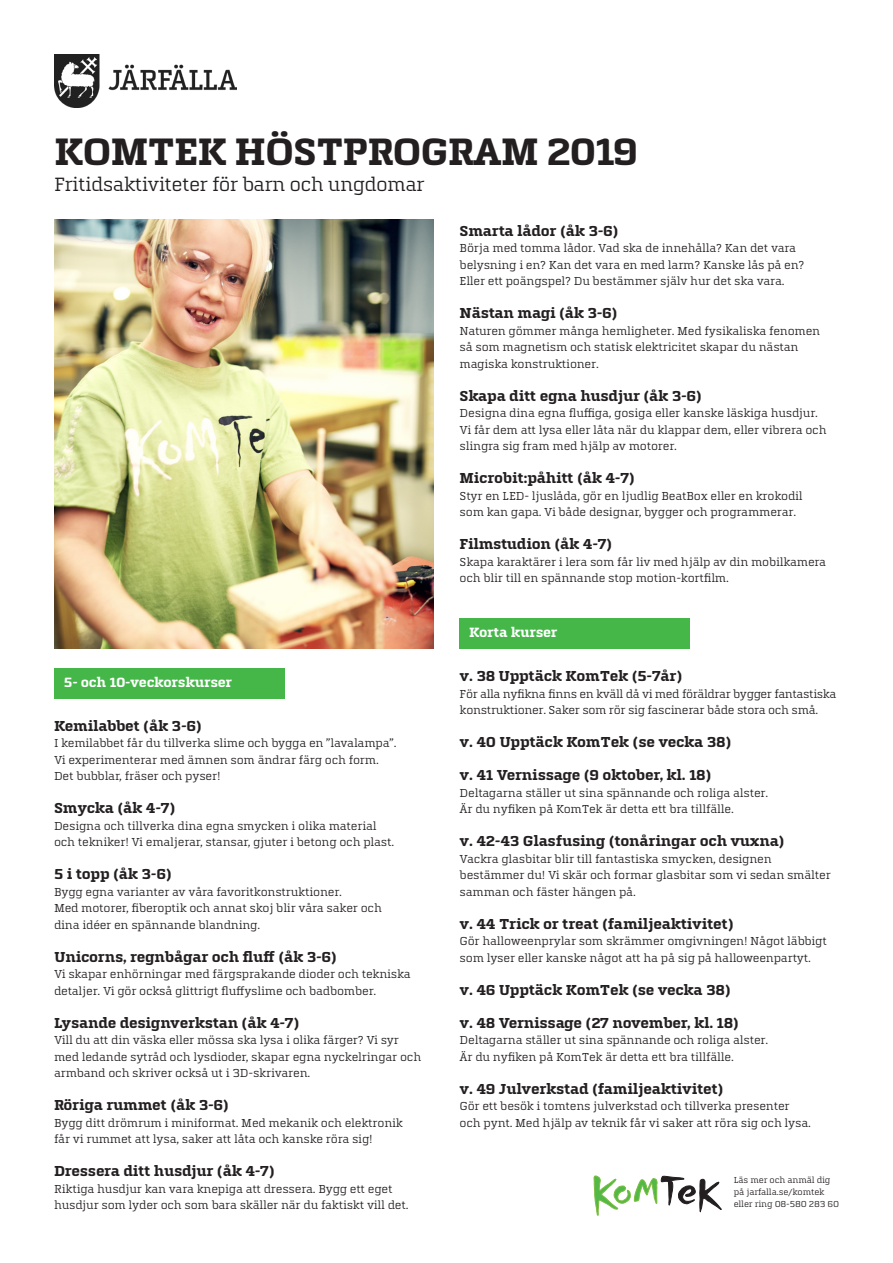
<style>
.page{position:relative;width:893px;height:1263px;background:#fff}
.page>*{position:absolute;margin:0;border:0;box-sizing:border-box;transform-origin:0 0}
.Rubrik{font:700 39.6px "Quitador For Jarfalla";letter-spacing:-.03em;color:#231f20}
.Ingress{font:19.95px "Quitador For Jarfalla";letter-spacing:-.035em;color:#231f20}
.Bröd{font:700 15px "Quitador For Jarfalla";letter-spacing:-.02em;color:#231f20}
.Mellanrubrik{font:700 13.95px "Quitador For Jarfalla";letter-spacing:-.02em;color:#fff}
.Bröd-2{font:12px/16.5px "Quitador For Jarfalla";letter-spacing:-.02em;color:#231f20}
.Information{font:9px/12px "Quitador For Jarfalla";letter-spacing:-.02em;color:#231f20}
</style>
<div class="page">
<svg style="left:594px;top:1176px;width:127px;height:39px"></svg>
<div style="left:54px;top:668px;width:231px;height:30px;background:#45b749"></div>
<div style="left:459px;top:618px;width:231px;height:31px;background:#45b749"></div>
<img style="left:54px;top:54px;width:182px;height:53px">
<img style="left:54px;top:220px;width:380px;height:428px">
<p class="Rubrik" style="left:54px;top:130px;width:586px">KOMTEK HÖSTPROGRAM 2019</p>
<p class="Ingress" style="left:54px;top:174px;width:372px">Fritidsaktiviteter för barn och ungdomar</p>
<p class="Bröd" style="left:460px;top:222px;width:160px">Smarta lådor (åk 3-6)</p>
<p class="Bröd-2" style="left:460px;top:240px;width:346px">Börja med tomma lådor. Vad ska de innehålla? Kan det vara belysning i en? Kan det vara en med larm? Kanske lås på en?<br>Eller ett poängspel? Du bestämmer själv hur det ska vara.</p>
<p class="Bröd" style="left:460px;top:305px;width:159px">Nästan magi (åk 3-6)</p>
<p class="Bröd-2" style="left:460px;top:322px;width:362px">Naturen gömmer många hemligheter. Med fysikaliska fenomen så som magnetism och statisk elektricitet skapar du nästan magiska konstruktioner.</p>
<p class="Bröd" style="left:460px;top:387px;width:244px">Skapa ditt egna husdjur (åk 3-6)</p>
<p class="Bröd-2" style="left:460px;top:405px;width:369px">Designa dina egna fluffiga, gosiga eller kanske läskiga husdjur.<br>Vi får dem att lysa eller låta när du klappar dem, eller vibrera och slingra sig fram med hjälp av motorer.</p>
<p class="Bröd" style="left:460px;top:470px;width:177px">Microbit:påhitt (åk 4-7)</p>
<p class="Bröd-2" style="left:460px;top:487px;width:345px">Styr en LED- ljuslåda, gör en ljudlig BeatBox eller en krokodil som kan gapa. Vi både designar, bygger och programmerar.</p>
<p class="Bröd" style="left:460px;top:536px;width:154px">Filmstudion (åk 4-7)</p>
<p class="Bröd-2" style="left:460px;top:553px;width:368px">Skapa karaktärer i lera som får liv med hjälp av din mobilkamera och blir till en spännande stop motion-kortfilm.</p>
<p class="Mellanrubrik" style="left:469px;top:625px;width:90px">Korta kurser</p>
<p class="Bröd" style="left:460px;top:668px;width:224px">v. 38 Upptäck KomTek (5-7år)</p>
<p class="Bröd-2" style="left:460px;top:685px;width:378px">För alla nyfikna finns en kväll då vi med föräldrar bygger fantastiska konstruktioner. Saker som rör sig fascinerar både stora och små.</p>
<p class="Bröd" style="left:460px;top:734px;width:273px">v. 40 Upptäck KomTek (se vecka 38)</p>
<p class="Bröd" style="left:460px;top:767px;width:253px">v. 41 Vernissage (9 oktober, kl. 18)</p>
<p class="Bröd-2" style="left:460px;top:784px;width:310px">Deltagarna ställer ut sina spännande och roliga alster.<br>Är du nyfiken på KomTek är detta ett bra tillfälle.</p>
<p class="Bröd" style="left:460px;top:833px;width:327px">v. 42-43 Glasfusing (tonåringar och vuxna)</p>
<p class="Bröd-2" style="left:460px;top:850px;width:373px">Vackra glasbitar blir till fantastiska smycken, designen bestämmer du! Vi skär och formar glasbitar som vi sedan smälter samman och fäster hängen på.</p>
<p class="Bröd" style="left:460px;top:915px;width:276px">v. 44 Trick or treat (familjeaktivitet)</p>
<p class="Bröd-2" style="left:460px;top:933px;width:369px">Gör halloweenprylar som skrämmer omgivningen! Något läbbigt som lyser eller kanske något att ha på sig på halloweenpartyt.</p>
<p class="Bröd" style="left:460px;top:981px;width:273px">v. 46 Upptäck KomTek (se vecka 38)</p>
<p class="Bröd" style="left:460px;top:1014px;width:281px">v. 48 Vernissage (27 november, kl. 18)</p>
<p class="Bröd-2" style="left:460px;top:1032px;width:310px">Deltagarna ställer ut sina spännande och roliga alster.<br>Är du nyfiken på KomTek är detta ett bra tillfälle.</p>
<p class="Bröd" style="left:460px;top:1080px;width:266px">v. 49 Julverkstad (familjeaktivitet)</p>
<p class="Bröd-2" style="left:460px;top:1098px;width:353px">Gör ett besök i tomtens julverkstad och tillverka presenter och pynt. Med hjälp av teknik får vi saker att röra sig och lysa.</p>
<p class="Mellanrubrik" style="left:64px;top:674px;width:170px">5- och 10-veckorskurser</p>
<p class="Bröd" style="left:54px;top:717px;width:149px">Kemilabbet (åk 3-6)</p>
<p class="Bröd-2" style="left:54px;top:735px;width:344px">I kemilabbet får du tillverka slime och bygga en ”lavalampa”.<br>Vi experimenterar med ämnen som ändrar färg och form.<br>Det bubblar, fräser och pyser!</p>
<p class="Bröd" style="left:54px;top:800px;width:123px">Smycka (åk 4-7)</p>
<p class="Bröd-2" style="left:54px;top:817px;width:342px">Designa och tillverka dina egna smycken i olika material och tekniker! Vi emaljerar, stansar, gjuter i betong och plast.</p>
<p class="Bröd" style="left:54px;top:866px;width:119px">5 i topp (åk 3-6)</p>
<p class="Bröd-2" style="left:54px;top:883px;width:329px">Bygg egna varianter av våra favoritkonstruktioner.<br>Med motorer, fiberoptik och annat skoj blir våra saker och dina idéer en spännande blandning.</p>
<p class="Bröd" style="left:54px;top:948px;width:284px">Unicorns, regnbågar och fluff (åk 3-6)</p>
<p class="Bröd-2" style="left:54px;top:966px;width:358px">Vi skapar enhörningar med färgsprakande dioder och tekniska detaljer. Vi gör också glittrigt fluffyslime och badbomber.</p>
<p class="Bröd" style="left:54px;top:1014px;width:247px">Lysande designverkstan (åk 4-7)</p>
<p class="Bröd-2" style="left:54px;top:1032px;width:369px">Vill du att din väska eller mössa ska lysa i olika färger? Vi syr med ledande sytråd och lysdioder, skapar egna nyckelringar och armband och skriver också ut i 3D-skrivaren.</p>
<p class="Bröd" style="left:54px;top:1097px;width:176px">Röriga rummet (åk 3-6)</p>
<p class="Bröd-2" style="left:54px;top:1114px;width:350px">Bygg ditt drömrum i miniformat. Med mekanik och elektronik får vi rummet att lysa, saker att låta och kanske röra sig!</p>
<p class="Bröd" style="left:54px;top:1163px;width:222px">Dressera ditt husdjur (åk 4-7)</p>
<p class="Bröd-2" style="left:54px;top:1180px;width:356px">Riktiga husdjur kan vara knepiga att dressera. Bygg ett eget husdjur som lyder och som bara skäller när du faktiskt vill det.</p>
<p class="Information" style="left:734px;top:1174px;width:107px">Läs mer och anmäl dig på jarfalla.se/komtek eller ring 08-580 283 60</p>
</div>
